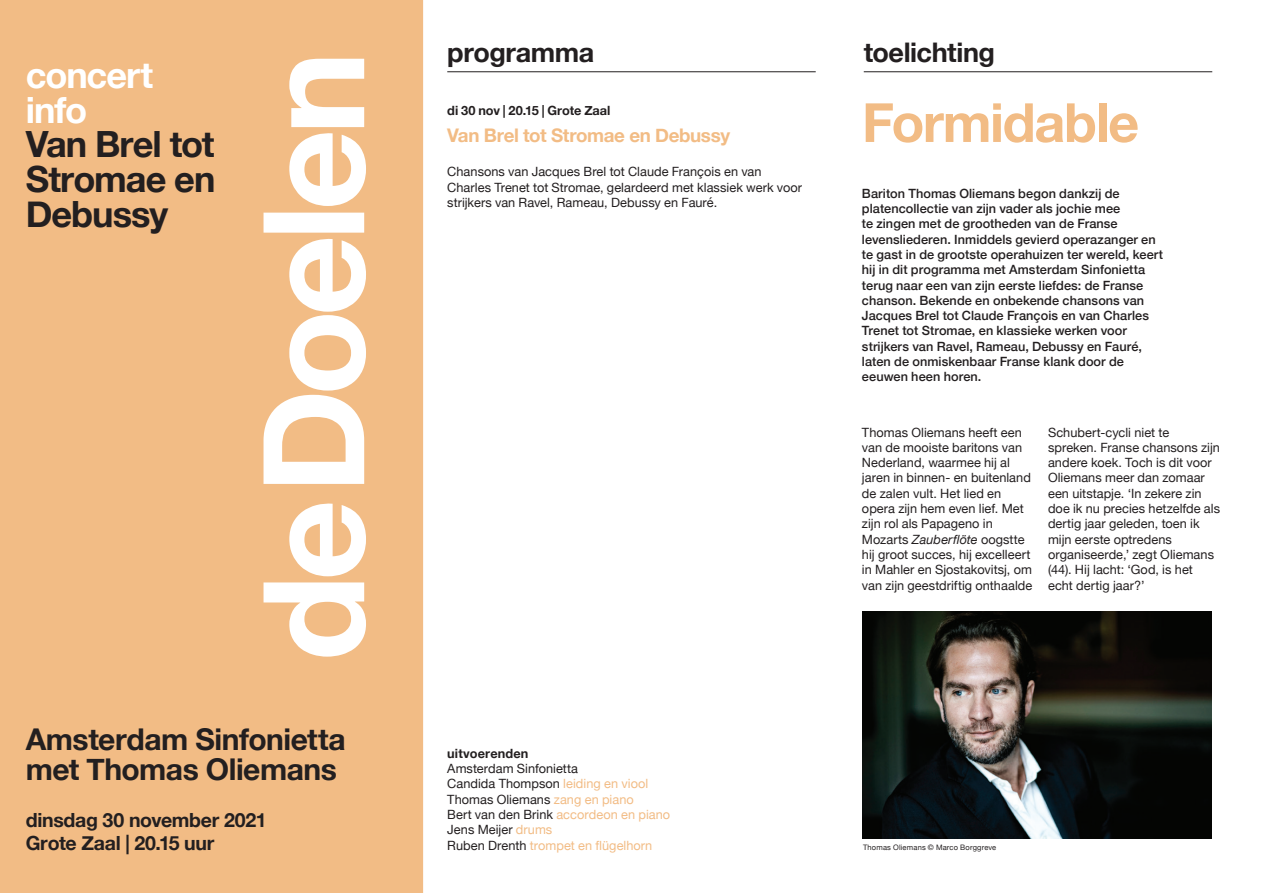
<style>
.page{position:relative;width:1263px;height:893px;background:#fff}
.page>*{position:absolute;margin:0;border:0;box-sizing:border-box;transform-origin:0 0}
.t1{font:700 54px "Helvetica Neue";letter-spacing:-.025em;color:#f2bc85}
.t2{font:700 36.15px/34.8px "Helvetica Neue";letter-spacing:-.03em;color:#231f20;text-align:justify}
.t3{font:700 36.15px/34.8px "Helvetica Neue";letter-spacing:-.03em;color:#fff}
.t4{font:700 30px/30px "Helvetica Neue";letter-spacing:-.015em;color:#231f20}
.t5{font:700 27px "Helvetica Neue";letter-spacing:-.015em;color:#231f20}
.t6{font:700 19.5px/23.4px "Helvetica Neue";letter-spacing:-.015em;color:#231f20}
.t7{font:700 18.75px "Helvetica Neue";letter-spacing:-.02em;color:#f2bc85}
.t8{font:12.75px/15.3px "Helvetica Neue";letter-spacing:.005em;color:#231f20}
.t9{font:500 12.75px/15.3px "Helvetica Neue";letter-spacing:.005em;color:#231f20}
.t10{font:700 12.75px "Helvetica Neue";letter-spacing:.005em;color:#231f20}
.t11{font:7.5px "Helvetica Neue";letter-spacing:.025em;color:#231f20}
.s1{font-style:italic}
.s2{color:#f2bc85}
</style>
<div class="page">
<div style="left:0;top:0;width:423px;height:893px;background:#f2bc85"></div>
<svg style="left:263px;top:59px;width:103px;height:598px;fill:#f2bc85"></svg>
<hr style="left:864px;top:72px;width:348px;height:1px;background:#231f20">
<img style="left:862px;top:611px;width:350px;height:228px">
<hr style="left:447px;top:72px;width:369px;height:1px;background:#231f20">
<h2 class="t3" style="left:26px;top:58px;width:129px">concert info</h2>
<h2 class="t2" style="left:26px;top:128px;width:191px">Van Brel tot Stromae en Debussy</h2>
<h3 class="t4" style="left:26px;top:725px;width:321px">Amsterdam Sinfonietta met Thomas Oliemans</h3>
<h3 class="t6" style="left:26px;top:809px;width:242px">dinsdag 30 november 2021<br>Grote Zaal | 20.15 uur</h3>
<h3 class="t5" style="left:447px;top:31px;width:149px">programma</h3>
<p class="t10" style="left:447px;top:101px;width:165px">di 30 nov | 20.15 | Grote Zaal</p>
<h3 class="t7" style="left:447px;top:121px;width:284px">Van Brel tot Stromae en Debussy</h3>
<p class="t8" style="left:447px;top:165px;width:356px">Chansons van Jacques Brel tot Claude François en van<br>Charles Trenet tot Stromae, gelardeerd met klassiek werk voor strijkers van Ravel, Rameau, Debussy en Fauré.</p>
<h3 class="t5" style="left:864px;top:31px;width:133px">toelichting</h3>
<h1 class="t1" style="left:862px;top:80px;width:279px">Formidable</h1>
<p class="t9" style="left:862px;top:185px;width:303px">Bariton Thomas Oliemans begon dankzij de platencollectie van zijn vader als jochie mee<br>te zingen met de grootheden van de Franse levensliederen. Inmiddels gevierd operazanger en te gast in de grootste operahuizen ter wereld, keert hij in dit programma met Amsterdam Sinfonietta terug naar een van zijn eerste liefdes: de Franse chanson. Bekende en onbekende chansons van Jacques Brel tot Claude François en van Charles Trenet tot Stromae, en klassieke werken voor strijkers van Ravel, Rameau, Debussy en Fauré, laten de onmiskenbaar Franse klank door de eeuwen heen horen.</p>
<p class="t8" style="left:862px;top:425px;width:172px">Thomas Oliemans heeft een van de mooiste baritons van<br>Nederland, waarmee hij al jaren in binnen- en buitenland de zalen vult. Het lied en opera zijn hem even lief. Met zijn rol als Papageno in<br>Mozarts <span class="s1">Zauberflöte</span> oogstte hij groot succes, hij excelleert in Mahler en Sjostakovitsj, om van zijn geestdriftig onthaalde</p>
<p class="t8" style="left:1048px;top:425px;width:174px">Schubert-cycli niet te spreken. Franse chansons zijn andere koek. Toch is dit voor<br>Oliemans meer dan zomaar een uitstapje. ‘In zekere zin doe ik nu precies hetzelfde als dertig jaar geleden, toen ik mijn eerste optredens organiseerde,’ zegt Oliemans (44). Hij lacht: ‘God, is het echt dertig jaar?’</p>
<p class="t10" style="left:447px;top:743px;width:83px">uitvoerenden</p>
<p class="t8" style="left:447px;top:762px;width:224px">Amsterdam Sinfonietta<br>Candida Thompson <span class="s2">leiding en viool<br></span>Thomas Oliemans <span class="s2">zang en piano<br></span>Bert van den Brink <span class="s2">accordeon en piano<br></span>Jens Meijer <span class="s2">drums<br></span>Ruben Drenth <span class="s2">trompet en flügelhorn</span></p>
<p class="t11" style="left:863px;top:842px;width:135px">Thomas Oliemans © Marco Borggreve</p>
</div>
